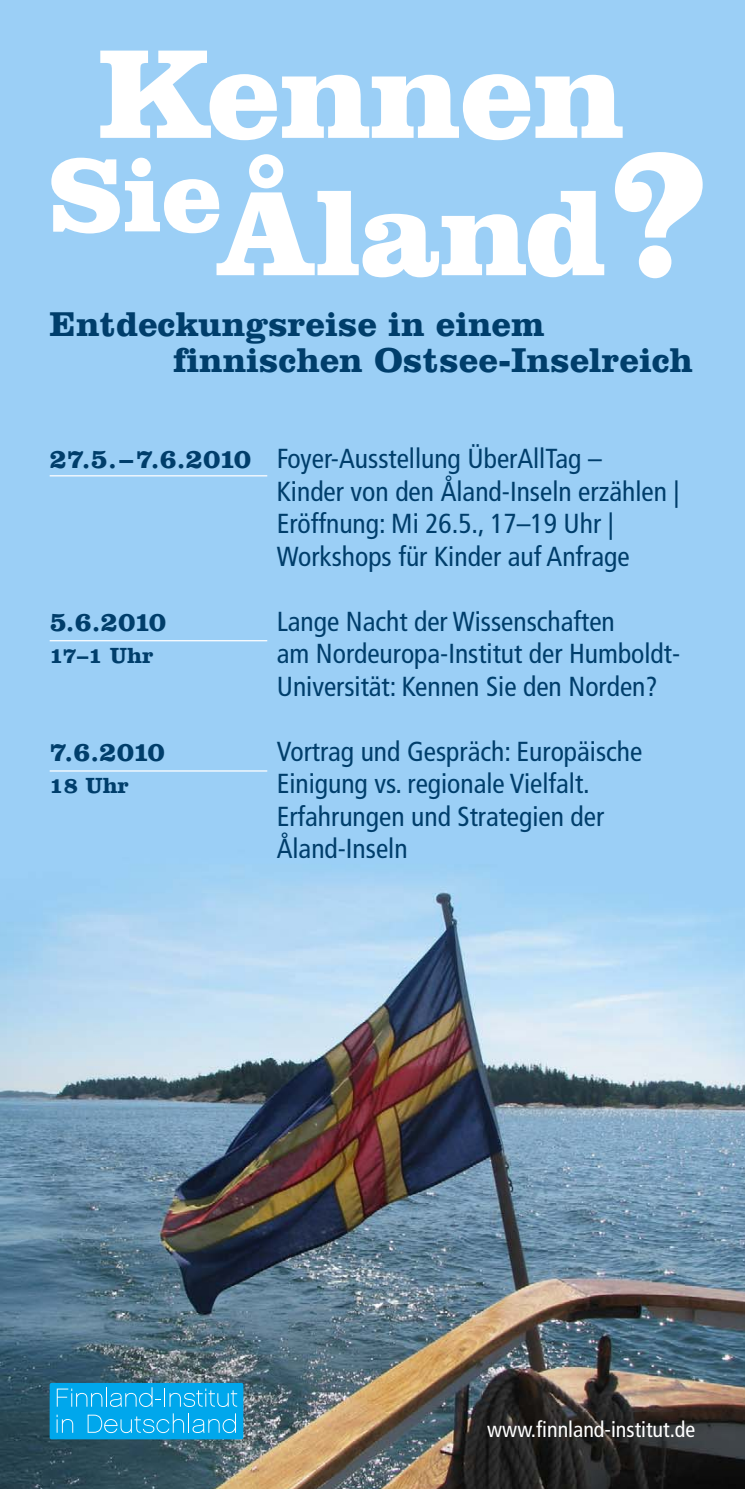
<style>
.page{position:relative;width:745px;height:1489px;background:#fff}
.page>*{position:absolute;margin:0;border:0;box-sizing:border-box;transform-origin:0 0}
.t1{font:900 130px "Clarendon BT";color:#fff}
.t2{font:900 125.5px "Clarendon BT";color:#fff}
.t3{font:700 35.25px/35.2px "Clarendon BT";color:#003e6b}
.t4{font:condensed 27.5px/32.5px "Frutiger";color:#003e6b}
.t5{font:700 27.5px "Clarendon BT";letter-spacing:-.05em;color:#003e6b}
.t6{font:700 22.5px "Clarendon BT";color:#003e6b}
.t7{font:condensed 22px "Frutiger";color:#fff}
.s1{font-size:178.25px}
.s2{font-family:"Clarendon BT";font-weight:700;font-stretch:normal}
</style>
<div class="page">
<img style="left:0;top:0;width:744px;height:1488px">
<div style="left:50px;top:1382px;width:193px;height:57px;background:#00a7ec;border-radius:2px"></div>
<svg style="left:57px;top:1414px;width:16px;height:18px"></svg>
<svg style="left:88px;top:1413px;width:148px;height:19px"></svg>
<svg style="left:57px;top:1387px;width:180px;height:19px"></svg>
<hr style="left:50px;top:475px;width:217px;height:1px;background:#fff">
<hr style="left:50px;top:640px;width:217px;height:1px;background:#fff">
<hr style="left:50px;top:770px;width:217px;height:1px;background:#fff">
<h1 class="t1" style="left:98px;top:51px;width:526px">Kennen</h1>
<h2 class="t2" style="left:47px;top:191px;width:666px"><sup>Sie</sup> Åland<span class="s1">?</span></h2>
<p class="t3" style="left:173px;top:311px;width:521px;text-indent:-123px">Entdeckungsreise in einem finnischen Ostsee-Inselreich</p>
<p class="t4" style="left:276px;top:444px;width:404px;text-indent:-227px"><span class="s2">27.5.–7.6.2010</span> Foyer-Ausstellung ÜberAllTag –<br>Kinder von den Åland-Inseln erzählen | Eröffnung: Mi 26.5., 17–19 Uhr | Workshops für Kinder auf Anfrage</p>
<p class="t5" style="left:50px;top:612px;width:118px">5.6.2010</p>
<p class="t4" style="left:276px;top:607px;width:339px">Lange Nacht der Wissenschaften</p>
<p class="t6" style="left:50px;top:648px;width:105px">17–1 Uhr</p>
<p class="t4" style="left:276px;top:639px;width:404px">am Nordeuropa-Institut der Humboldt-<br>Universität: Kennen Sie den Norden?</p>
<p class="t5" style="left:50px;top:742px;width:117px">7.6.2010</p>
<p class="t4" style="left:276px;top:737px;width:367px">Vortrag und Gespräch: Europäische</p>
<p class="t6" style="left:50px;top:778px;width:81px">18 Uhr</p>
<p class="t4" style="left:276px;top:769px;width:329px">Einigung vs. regionale Vielfalt.<br>Erfahrungen und Strategien der<br>Åland-Inseln</p>
<p class="t7" style="left:487px;top:1420px;width:209px">www.finnland-institut.de</p>
</div>
